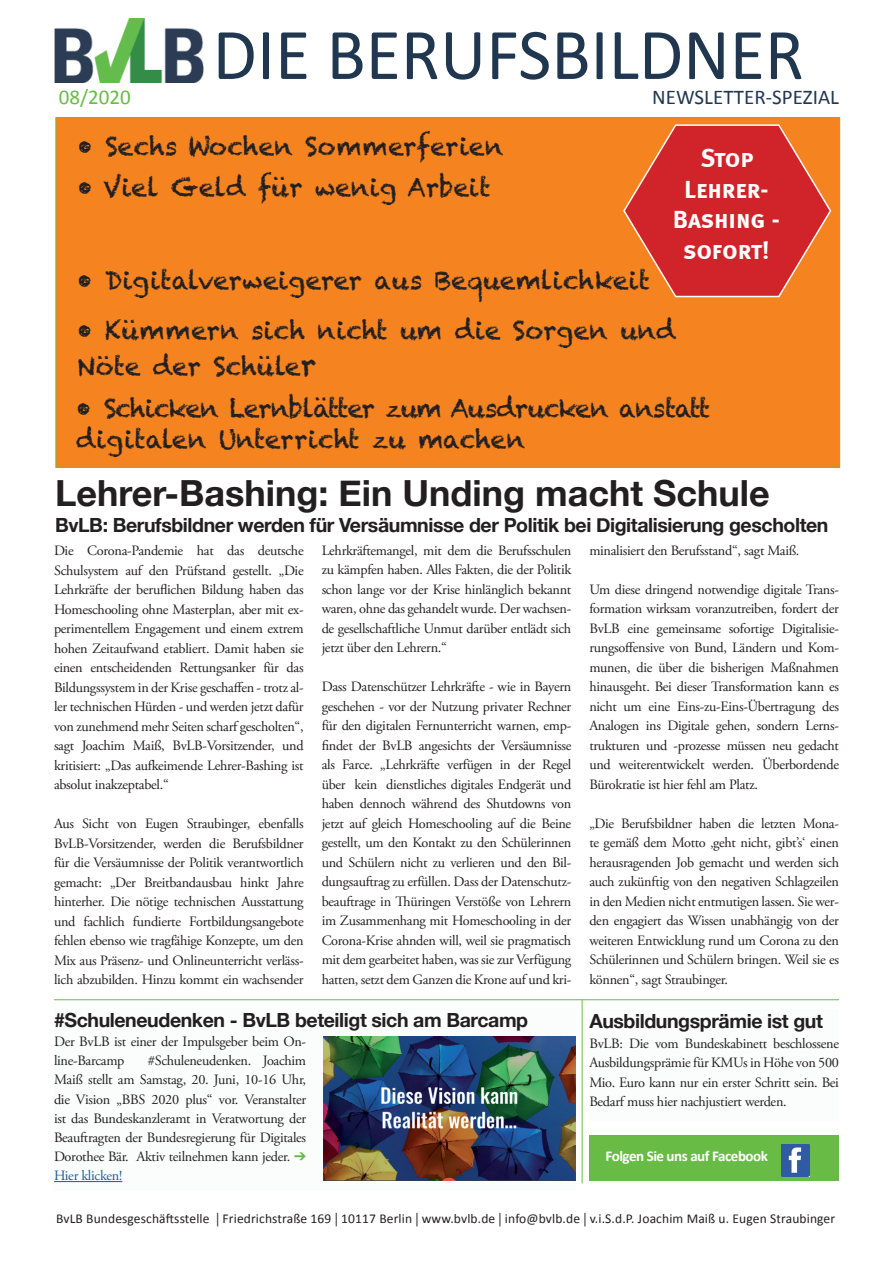
<style>
.page{position:relative;width:893px;height:1263px;background:#fff}
.page>*{position:absolute;margin:0;border:0;box-sizing:border-box;transform-origin:0 0}
.t1{font:73.5px "Calibri";color:#20374f}
.t2{font:700 36px "Helvetica Neue";color:#231f20}
.t3{font:25.5px/36px "Chalkduster";color:#231f20}
.t4{font:25.5px/30.6px "Chalkduster";letter-spacing:-.04em;color:#231f20}
.t5{font:25.5px/30.6px "Meta Bold Caps";color:#fff;text-align:center}
.t6{font:21px "Calibri";color:#20374f}
.t7{font:21px "Calibri";color:#68bc45}
.t8{font:700 19.5px "Helvetica Neue";letter-spacing:-.02em;color:#231f20}
.t9{font:700 15px "Calibri";letter-spacing:-.03em;color:#fff}
.t10{font:14.25px/19.5px "Adobe Garamond Pro";letter-spacing:-.02em;color:#231f20;text-align:justify}
.t11{font:13.5px "Calibri";letter-spacing:.01em;color:#231f20}
.s1{font-size:30px}
.s2{color:#68bc45}
.s3{color:#175d9e}
.s4{font-family:"Myriad Pro"}
</style>
<div class="page">
<img style="left:54px;top:18px;width:150px;height:65px">
<div style="left:589px;top:1135px;width:250px;height:46px;background:#68bc45"></div>
<img style="left:782px;top:1145px;width:28px;height:31px">
<div style="left:55px;top:117px;width:785px;height:351px;background:#f58420;border:1px solid #68bc45"></div>
<hr style="left:54px;top:999px;width:785px;height:1px;background:#68bc45">
<hr style="left:582px;top:1000px;width:1px;height:183px;background:#68bc45">
<div style="left:589px;top:1009px;width:250px;height:111px;background:#fbfdfc"></div>
<div style="left:54px;top:1008px;width:522px;height:183px;background:#fbfdfc"></div>
<hr style="left:54px;top:1181px;width:68px;height:1px;background:#175d9e">
<img style="left:323px;top:1036px;width:253px;height:145px">
<svg style="left:623px;top:124px;width:209px;height:174px"></svg>
<h1 class="t1" style="left:213px;top:8px;width:593px">DIE BERUFSBILDNER</h1>
<h3 class="t7" style="left:59px;top:84px;width:73px">08/2020</h3>
<h3 class="t6" style="left:652px;top:84px;width:188px">NEWSLETTER-SPEZIAL</h3>
<h3 class="t3" style="left:77px;top:128px;width:427px">• Sechs Wochen Sommerferien</h3>
<h3 class="t3" style="left:77px;top:169px;width:415px">• Viel Geld für wenig Arbeit</h3>
<h3 class="t3" style="left:77px;top:262px;width:574px">• Digitalverweigerer aus Bequemlichkeit</h3>
<h3 class="t5" style="left:673px;top:143px;width:109px">Stop<br>Lehrer-<br>Bashing - sofort!</h3>
<h3 class="t3" style="left:77px;top:313px;width:600px">• Kümmern sich nicht um die Sorgen und<br>Nöte der Schüle<span class="s1">r</span></h3>
<h3 class="t4" style="left:76px;top:393px;width:636px">• Schicken Lernblätter zum Ausdrucken anstatt digitalen Unterricht zu machen</h3>
<h2 class="t2" style="left:55px;top:465px;width:716px">Lehrer-Bashing: Ein Unding macht Schule</h2>
<h3 class="t8" style="left:55px;top:510px;width:775px">BvLB: Berufsbildner werden für Versäumnisse der Politik bei Digitalisierung gescholten</h3>
<p class="t10" style="left:54px;top:541px;width:251px">Die Corona-Pandemie hat das deutsche Schulsystem auf den Prüfstand gestellt. „Die Lehrkräfte der beruflichen Bildung haben das Homeschooling ohne Masterplan, aber mit ex&shy;perimentellem Engagement und einem extrem hohen Zeitaufwand etabliert. Damit haben sie einen entscheidenden Rettungsanker für das Bildungssystem in der Krise geschaffen - trotz al&shy;ler technischen Hürden - und werden jetzt dafür von zunehmend mehr Seiten scharf gescholten“, sagt Joachim Maiß, BvLB-Vorsitzender, und kritisiert: „Das aufkeimende Lehrer-Bashing ist absolut inakzeptabel.“</p>
<p class="t10" style="left:54px;top:814px;width:251px">Aus Sicht von Eugen Straubinger, ebenfalls BvLB-Vorsitzender, werden die Berufsbildner für die Versäumnisse der Politik verantwortlich gemacht: „Der Breitbandausbau hinkt Jahre hinterher. Die nötige technischen Ausstattung und fachlich fundierte Fortbildungsangebote fehlen ebenso wie tragfähige Konzepte, um den Mix aus Präsenz- und Onlineunterricht verläss&shy;lich abzubilden. Hinzu kommt ein wachsender</p>
<p class="t10" style="left:322px;top:541px;width:251px">Lehrkräftemangel, mit dem die Berufsschulen zu kämpfen haben. Alles Fakten, die der Politik schon lange vor der Krise hinlänglich bekannt waren, ohne das gehandelt wurde. Der wachsen&shy;de gesellschaftliche Unmut darüber entlädt sich jetzt über den Lehrern.“</p>
<p class="t10" style="left:322px;top:678px;width:251px">Dass Datenschützer Lehrkräfte - wie in Bayern geschehen - vor der Nutzung privater Rechner für den digitalen Fernunterricht warnen, emp&shy;findet der BvLB angesichts der Versäumnisse als Farce. „Lehrkräfte verfügen in der Regel über kein dienstliches digitales Endgerät und haben dennoch während des Shutdowns von jetzt auf gleich Homeschooling auf die Beine gestellt, um den Kontakt zu den Schülerinnen und Schülern nicht zu verlieren und den Bil&shy;dungsauftrag zu erfüllen. Dass der Datenschutz&shy;beauftrage in Thüringen Verstöße von Lehrern im Zusammenhang mit Homeschooling in der Corona-Krise ahnden will, weil sie pragmatisch mit dem gearbeitet haben, was sie zur Verfügung hatten, setzt dem Ganzen die Krone auf und kri-</p>
<h3 class="t8" style="left:54px;top:1005px;width:476px">#Schuleneudenken - BvLB beteiligt sich am Barcamp</h3>
<p class="t10" style="left:54px;top:1033px;width:254px;line-height:19px">Der BvLB ist einer der Impulsgeber beim On&shy;line-Barcamp</p>
<p class="t10" style="left:54px;top:1052px;width:254px;line-height:19px;text-indent:94px">#Schuleneudenken. Joachim Maiß stellt am Samstag, 20. Juni, 10-16 Uhr, die Vision „BBS 2020 plus“ vor. Veranstalter ist das Bundeskanzleramt in Veratwortung der Beauftragten der Bundesregierung für Digitales Dorothee Bär. Aktiv teilnehmen kann jeder. <span class="s2">➔ </span><span class="s3">Hier klicken!</span></p>
<p class="t10" style="left:589px;top:541px;width:212px">minalisiert den Berufsstand“, sagt Maiß.</p>
<p class="t10" style="left:589px;top:580px;width:251px">Um diese dringend notwendige digitale Trans&shy;formation wirksam voranzutreiben, fordert der BvLB eine gemeinsame sofortige Digitalisie&shy;rungsoffensive von Bund, Ländern und Kom&shy;munen, die über die bisherigen Maßnahmen hinausgeht. Bei dieser Transformation kann es nicht um eine Eins-zu-Eins-Übertragung des Analogen ins Digitale gehen, sondern Lerns&shy;trukturen und -prozesse müssen neu gedacht und weiterentwickelt werden. Überbordende Bürokratie ist hier fehl am Platz.</p>
<p class="t10" style="left:589px;top:814px;width:251px">„Die Berufsbildner haben die letzten Mona&shy;te gemäß dem Motto ‚geht nicht, gibt’s‘ einen herausragenden Job gemacht und werden sich auch zukünftig von den negativen Schlagzeilen in den Medien nicht entmutigen lassen. Sie wer&shy;den engagiert das Wissen unabhängig von der weiteren Entwicklung rund um Corona zu den Schülerinnen und Schülern bringen. Weil sie es können“, sagt Straubinger.</p>
<h3 class="t8" style="left:589px;top:1006px;width:235px">Ausbildungsprämie ist gut</h3>
<p class="t10" style="left:589px;top:1034px;width:251px">BvLB: Die vom Bundeskabinett beschlossene Ausbildungsprämie für KMUs in Höhe von 500<br>Mio. Euro kann nur ein erster Schritt sein. Bei Bedarf muss hier nachjustiert werden.</p>
<p class="t9" style="left:605px;top:1147px;width:164px">Folgen Sie uns auf Facebook</p>
<p class="t11" style="left:56px;top:1210px;width:780px">BvLB Bundesgeschäftsstelle <span class="s4">|</span> Friedrichstraße 169 <span class="s4">|</span> 10117 Berlin <span class="s4">|</span> www.bvlb.de <span class="s4">|</span> info@bvlb.de <span class="s4">|</span> v.i.S.d.P. Joachim Maiß u. Eugen Straubinger</p>
</div>
